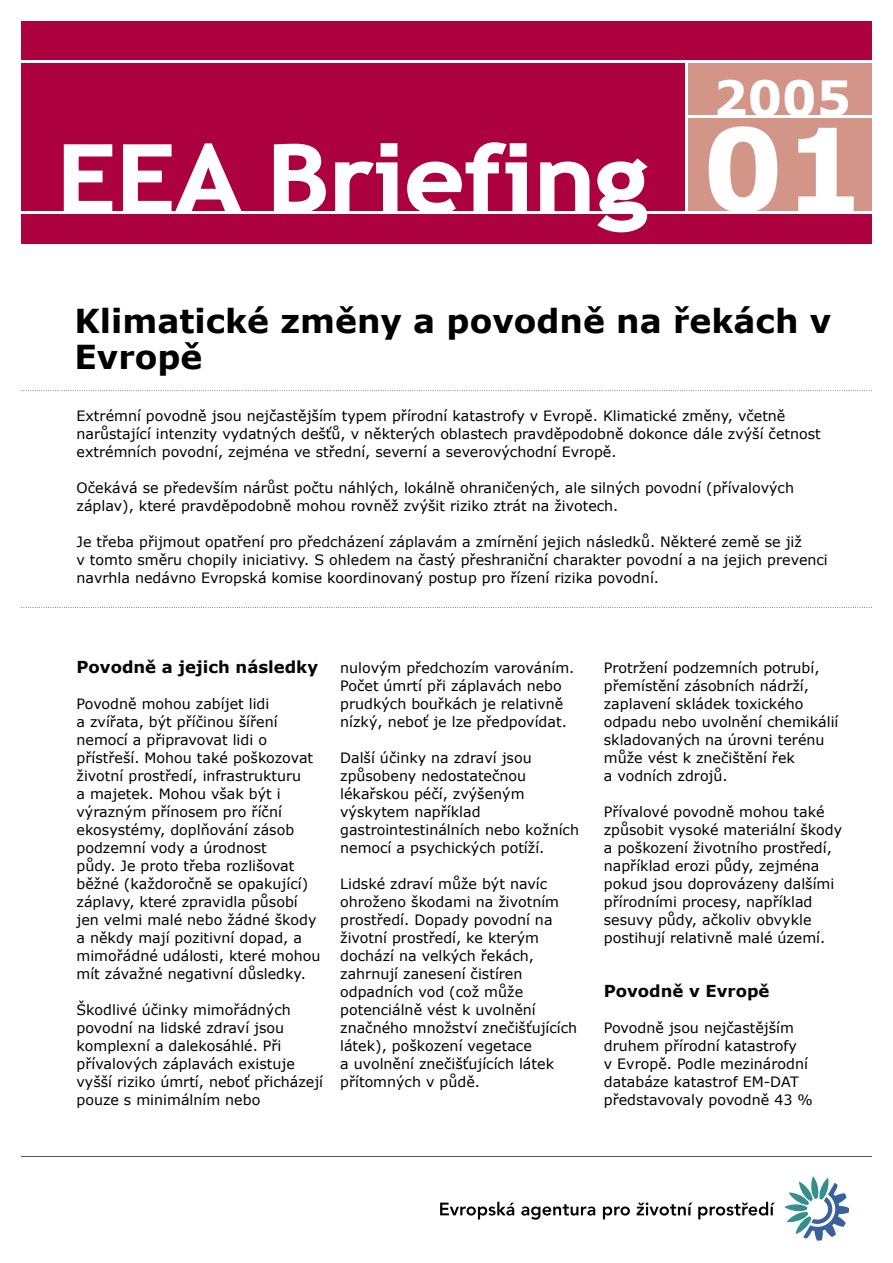
<style>
.page{position:relative;width:893px;height:1263px;background:#fff}
.page>*{position:absolute;margin:0;border:0;box-sizing:border-box;transform-origin:0 0}
.t1{font:700 114px "Verdana";color:#fff}
.t2{font:700 48.45px "Verdana";color:#fff}
.t3{font:700 33px/36px "Verdana";color:#000}
.t4{font:700 16.5px "Verdana";color:#060606}
.t5{font:14.25px/18px "Verdana";color:#000}
</style>
<div class="page">
<hr style="left:21px;top:1156px;width:851px;height:1px;background:#565656">
<svg style="left:21px;top:390px;width:851px;height:1px"></svg>
<svg style="left:21px;top:607px;width:851px;height:1px"></svg>
<svg style="left:784px;top:1176px;width:65px;height:65px"></svg>
<svg style="left:440px;top:1202px;width:74px;height:17px"></svg>
<svg style="left:521px;top:1204px;width:74px;height:16px"></svg>
<svg style="left:603px;top:1206px;width:27px;height:13px"></svg>
<svg style="left:637px;top:1202px;width:55px;height:13px"></svg>
<svg style="left:698px;top:1202px;width:77px;height:17px"></svg>
<div style="left:21px;top:21px;width:851px;height:222px;background:#ac003f"></div>
<div style="left:687px;top:61px;width:185px;height:151px;background:#d39588"></div>
<hr style="left:21px;top:211px;width:851px;height:3px;background:#fff">
<hr style="left:685px;top:62px;width:3px;height:151px;background:#fff">
<hr style="left:687px;top:115px;width:185px;height:2px;background:#fff">
<hr style="left:21px;top:60px;width:851px;height:2px;background:#fff">
<svg style="left:64px;top:144px;width:48px;height:67px"></svg>
<svg style="left:123px;top:143px;width:119px;height:68px"></svg>
<svg style="left:274px;top:144px;width:52px;height:67px"></svg>
<svg style="left:540px;top:161px;width:49px;height:50px"></svg>
<svg style="left:597px;top:158px;width:51px;height:74px"></svg>
<svg style="left:335px;top:143px;width:62px;height:68px"></svg>
<svg style="left:407px;top:142px;width:120px;height:69px"></svg>
<h2 class="t2" style="left:713px;top:67px;width:139px">2005</h2>
<h1 class="t1" style="left:702px;top:97px;width:164px">01</h1>
<h3 class="t3" style="left:74px;top:302px;width:758px">Klimatické změny a povodně na řekách v<br>Evropě</h3>
<p class="t5" style="left:77px;top:406px;width:746px">Extrémní povodně jsou nejčastějším typem přírodní katastrofy v Evropě. Klimatické změny, včetně narůstající intenzity vydatných dešťů, v některých oblastech pravděpodobně dokonce dále zvýší četnost extrémních povodní, zejména ve střední, severní a severovýchodní Evropě.</p>
<p class="t5" style="left:77px;top:478px;width:719px">Očekává se především nárůst počtu náhlých, lokálně ohraničených, ale silných povodní (přívalových záplav), které pravděpodobně mohou rovněž zvýšit riziko ztrát na životech.</p>
<p class="t5" style="left:77px;top:532px;width:753px">Je třeba přijmout opatření pro předcházení záplavám a zmírnění jejich následků. Některé země se již<br>v tomto směru chopily iniciativy. S ohledem na častý přeshraniční charakter povodní a na jejich prevenci navrhla nedávno Evropská komise koordinovaný postup pro řízení rizika povodní.</p>
<p class="t4" style="left:77px;top:656px;width:243px">Povodně a jejich následky</p>
<p class="t5" style="left:77px;top:694px;width:245px">Povodně mohou zabíjet lidi<br>a zvířata, být příčinou šíření nemocí a připravovat lidi o přístřeší. Mohou také poškozovat životní prostředí, infrastrukturu<br>a majetek. Mohou však být i výrazným přínosem pro říční ekosystémy, doplňování zásob podzemní vody a úrodnost<br>půdy. Je proto třeba rozlišovat běžné (každoročně se opakující) záplavy, které zpravidla působí jen velmi malé nebo žádné škody a někdy mají pozitivní dopad, a mimořádné události, které mohou mít závažné negativní důsledky.</p>
<p class="t5" style="left:77px;top:1000px;width:248px">Škodlivé účinky mimořádných povodní na lidské zdraví jsou komplexní a dalekosáhlé. Při přívalových záplavách existuje vyšší riziko úmrtí, neboť přicházejí pouze s minimálním nebo</p>
<p class="t5" style="left:340px;top:658px;width:236px">nulovým předchozím varováním.<br>Počet úmrtí při záplavách nebo prudkých bouřkách je relativně nízký, neboť je lze předpovídat.</p>
<p class="t5" style="left:340px;top:748px;width:240px">Další účinky na zdraví jsou způsobeny nedostatečnou lékařskou péčí, zvýšeným výskytem například gastrointestinálních nebo kožních nemocí a psychických potíží.</p>
<p class="t5" style="left:340px;top:874px;width:239px">Lidské zdraví může být navíc ohroženo škodami na životním prostředí. Dopady povodní na životní prostředí, ke kterým dochází na velkých řekách, zahrnují zanesení čistíren odpadních vod (což může potenciálně vést k uvolnění značného množství znečišťujících látek), poškození vegetace<br>a uvolnění znečišťujících látek přítomných v půdě.</p>
<p class="t5" style="left:604px;top:658px;width:236px">Protržení podzemních potrubí, přemístění zásobních nádrží, zaplavení skládek toxického odpadu nebo uvolnění chemikálií skladovaných na úrovni terénu může vést k znečištění řek<br>a vodních zdrojů.</p>
<p class="t5" style="left:604px;top:802px;width:240px">Přívalové povodně mohou také způsobit vysoké materiální škody a poškození životního prostředí, například erozi půdy, zejména pokud jsou doprovázeny dalšími přírodními procesy, například sesuvy půdy, ačkoliv obvykle postihují relativně malé území.</p>
<p class="t4" style="left:604px;top:980px;width:167px">Povodně v Evropě</p>
<p class="t5" style="left:604px;top:1018px;width:210px">Povodně jsou nejčastějším druhem přírodní katastrofy<br>v Evropě. Podle mezinárodní databáze katastrof EM-DAT představovaly povodně 43 %</p>
</div>
